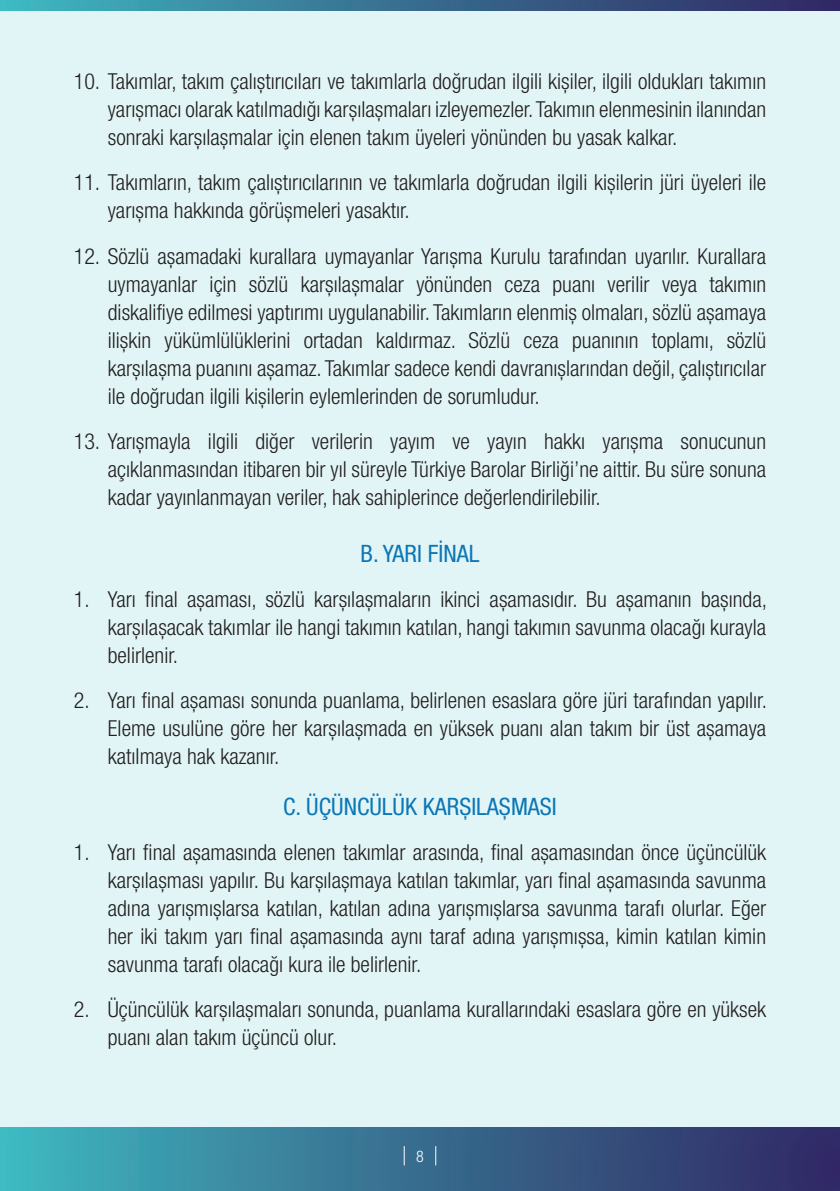
<style>
.page{position:relative;width:840px;height:1191px;background:#fff}
.page>*{position:absolute;margin:0;border:0;box-sizing:border-box;transform-origin:0 0}
.İÇBAŞLIK{font:condensed 24px "Helvetica Neue LT Pro";color:#0b77b7}
.satndart{font:300 condensed 22px/28px "Helvetica Neue LT Pro";color:#231f20;text-align:justify}
.t1{font:300 condensed 16px "Helvetica Neue LT Pro";color:#fff}
</style>
<div class="page">
<div style="left:0;top:10px;width:839px;height:1117px;background:#e2f5f6"></div>
<svg style="left:0;top:1127px;width:839px;height:64px;background:#376d90"></svg>
<svg style="left:0;top:0;width:839px;height:10px;background:#376d90"></svg>
<svg style="left:403px;top:1146px;width:1px;height:19px"></svg>
<svg style="left:435px;top:1146px;width:1px;height:19px"></svg>
<p class="satndart" style="left:108px;top:67px;width:659px;text-indent:-34px">10. Takımlar, takım çalıştırıcıları ve takımlarla doğrudan ilgili kişiler, ilgili oldukları takımın yarışmacı olarak katılmadığı karşılaşmaları izleyemezler. Takımın elenmesinin ilanından sonraki karşılaşmalar için elenen takım üyeleri yönünden bu yasak kalkar.</p>
<p class="satndart" style="left:108px;top:168px;width:659px;text-indent:-34px">11. Takımların, takım çalıştırıcılarının ve takımlarla doğrudan ilgili kişilerin jüri üyeleri ile yarışma hakkında görüşmeleri yasaktır.</p>
<p class="satndart" style="left:108px;top:241px;width:659px;text-indent:-34px">12. Sözlü aşamadaki kurallara uymayanlar Yarışma Kurulu tarafından uyarılır. Kurallara uymayanlar için sözlü karşılaşmalar yönünden ceza puanı verilir veya takımın diskalifiye edilmesi yaptırımı uygulanabilir. Takımların elenmiş olmaları, sözlü aşamaya ilişkin yükümlülüklerini ortadan kaldırmaz. Sözlü ceza puanının toplamı, sözlü karşılaşma puanını aşamaz. Takımlar sadece kendi davranışlarından değil, çalıştırıcılar ile doğrudan ilgili kişilerin eylemlerinden de sorumludur.</p>
<p class="satndart" style="left:108px;top:426px;width:659px;text-indent:-34px">13. Yarışmayla ilgili diğer verilerin yayım ve yayın hakkı yarışma sonucunun açıklanmasından itibaren bir yıl süreyle Türkiye Barolar Birliği’ne aittir. Bu süre sonuna kadar yayınlanmayan veriler, hak sahiplerince değerlendirilebilir.</p>
<p class="İÇBAŞLIK" style="left:360px;top:539px;width:120px">B. YARI FİNAL</p>
<p class="satndart" style="left:108px;top:585px;width:660px;text-indent:-34px">1. Yarı final aşaması, sözlü karşılaşmaların ikinci aşamasıdır. Bu aşamanın başında, karşılaşacak takımlar ile hangi takımın katılan, hangi takımın savunma olacağı kurayla belirlenir.</p>
<p class="satndart" style="left:108px;top:686px;width:660px;text-indent:-34px">2. Yarı final aşaması sonunda puanlama, belirlenen esaslara göre jüri tarafından yapılır.<br>Eleme usulüne göre her karşılaşmada en yüksek puanı alan takım bir üst aşamaya katılmaya hak kazanır.</p>
<p class="İÇBAŞLIK" style="left:283px;top:793px;width:275px">C. ÜÇÜNCÜLÜK KARŞILAŞMASI</p>
<p class="satndart" style="left:108px;top:838px;width:659px;text-indent:-34px">1. Yarı final aşamasında elenen takımlar arasında, final aşamasından önce üçüncülük karşılaşması yapılır. Bu karşılaşmaya katılan takımlar, yarı final aşamasında savunma adına yarışmışlarsa katılan, katılan adına yarışmışlarsa savunma tarafı olurlar. Eğer her iki takım yarı final aşamasında aynı taraf adına yarışmışsa, kimin katılan kimin savunma tarafı olacağı kura ile belirlenir.</p>
<p class="satndart" style="left:108px;top:995px;width:659px;text-indent:-34px">2. Üçüncülük karşılaşmaları sonunda, puanlama kurallarındaki esaslara göre en yüksek puanı alan takım üçüncü olur.</p>
<p class="t1" style="left:416px;top:1146px;width:9px">8</p>
</div>
